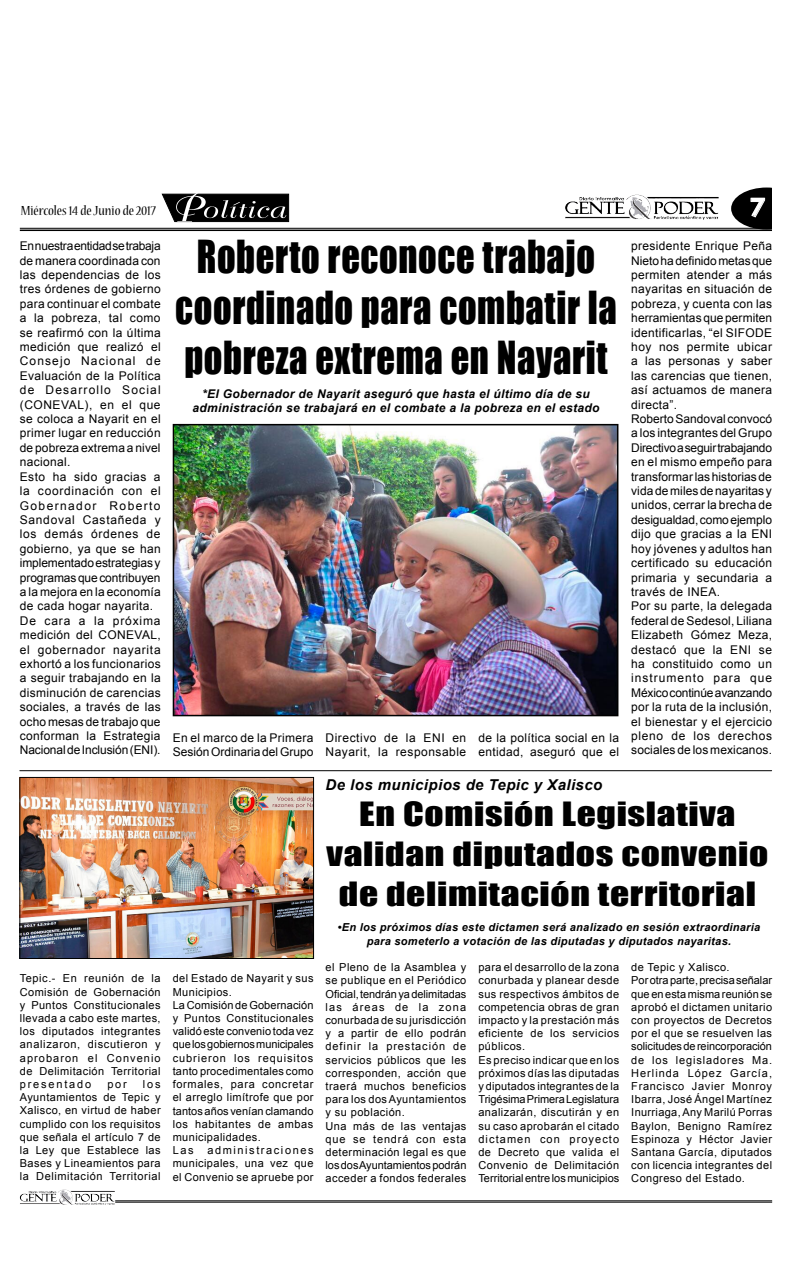
<style>
.page{position:relative;width:792px;height:1276px;background:#fff}
.page>*{position:absolute;margin:0;border:0;box-sizing:border-box;transform-origin:0 0}
.t1{font:41.8px/50.7px "Impact";letter-spacing:.02em;color:#000;text-align:center;scale:.87 1}
.t2{font:30.7px/40px "Impact";letter-spacing:.02em;color:#000;text-align:center;scale:1.22 1}
.t3{font:700 25.2px "Century Gothic";color:#fff;scale:1.14 1}
.t4{font:italic 700 15px "Arial";letter-spacing:.03em;color:#000}
.t5{font:condensed 14.6px "Nueva Std";color:#000;scale:1.1 1}
.t6{font:12px/14.4px "Arial";letter-spacing:.03em;color:#000}
.t7{font:italic 700 12px/14.4px "Arial";letter-spacing:.03em;color:#000;text-align:center}
.t8{font:12px/14.4px "Arial";color:#000}
.t9{font:11px/13.2px "Arial";letter-spacing:.04em;color:#000}
.t10{font:italic 700 11px/13.2px "Arial";letter-spacing:.03em;color:#000;text-align:center}
</style>
<div class="page">
<svg style="left:731px;top:187px;width:41px;height:41px"></svg>
<hr style="left:20px;top:228px;width:752px;height:1px;background:#000">
<hr style="left:20px;top:229px;width:752px;height:2px;background:#000">
<img style="left:626px;top:195px;width:24px;height:20px">
<hr style="left:115px;top:1200px;width:657px;height:1px;background:#000">
<hr style="left:115px;top:1201px;width:657px;height:1px;background:#000">
<img style="left:58px;top:1189px;width:14px;height:13px">
<svg style="left:161px;top:193px;width:129px;height:30px;background:#3e3e3e"></svg>
<hr style="left:20px;top:770px;width:752px;height:1px;background:#000">
<img style="left:176px;top:427px;width:439px;height:286px">
<div style="left:173px;top:424px;width:445px;height:292px;border:2px solid #000"></div>
<img style="left:21px;top:779px;width:291px;height:178px">
<div style="left:19px;top:777px;width:295px;height:182px;border:1px solid #000"></div>
<h3 class="t5" style="left:21px;top:204px;width:124px">Miércoles 14 de Junio de 2017</h3>
<h3 class="t3" style="left:749px;top:188px;width:16px">7</h3>
<h1 class="t1" style="left:175px;top:230px;width:509px">Roberto reconoce trabajo coordinado para combatir la pobreza extrema en Nayarit</h1>
<p class="t6" style="left:631px;top:239px;width:142px">presidente Enrique Peña<br>Nieto ha definido metas que permiten atender a más nayaritas en situación de pobreza, y cuenta con las herramientas que permiten identificarlas, “el SIFODE hoy nos permite ubicar a las personas y saber las carencias que tienen, así actuamos de manera directa”.<br>Roberto Sandoval convocó a los integrantes del Grupo<br>Directivo a seguir trabajando en el mismo empeño para transformar las historias de vida de miles de nayaritas y unidos, cerrar la brecha de desigualdad, como ejemplo dijo que gracias a la ENI hoy jóvenes y adultos han certificado su educación primaria y secundaria a través de INEA.<br>Por su parte, la delegada federal de Sedesol, Liliana<br>Elizabeth Gómez Meza, destacó que la ENI se ha constituido como un instrumento para que<br>México continúe avanzando por la ruta de la inclusión, el bienestar y el ejercicio pleno de los derechos sociales de los mexicanos.</p>
<p class="t6" style="left:20px;top:239px;width:142px">En nuestra entidad se trabaja de manera coordinada con las dependencias de los tres órdenes de gobierno para continuar el combate a la pobreza, tal como se reafirmó con la última medición que realizó el<br>Consejo Nacional de<br>Evaluación de la Política de Desarrollo Social (CONEVAL), en el que se coloca a Nayarit en el primer lugar en reducción de pobreza extrema a nivel nacional.<br>Esto ha sido gracias a la coordinación con el<br>Gobernador Roberto<br>Sandoval Castañeda y los demás órdenes de gobierno, ya que se han implementado estrategias y programas que contribuyen a la mejora en la economía de cada hogar nayarita.<br>De cara a la próxima medición del CONEVAL, el gobernador nayarita exhortó a los funcionarios a seguir trabajando en la disminución de carencias sociales, a través de las ocho mesas de trabajo que conforman la Estrategia<br>Nacional de Inclusión (ENI).</p>
<p class="t7" style="left:193px;top:386px;width:408px">*El Gobernador de Nayarit aseguró que hasta el último día de su administración se trabajará en el combate a la pobreza en el estado</p>
<p class="t8" style="left:173px;top:730px;width:142px">En el marco de la Primera<br>Sesión Ordinaria del Grupo</p>
<p class="t6" style="left:326px;top:730px;width:142px">Directivo de la ENI en<br>Nayarit, la responsable</p>
<p class="t6" style="left:478px;top:730px;width:142px">de la política social en la entidad, aseguró que el</p>
<h3 class="t4" style="left:326px;top:774px;width:278px">De los municipios de Tepic y Xalisco</h3>
<h2 class="t2" style="left:327px;top:793px;width:363px">En Comisión Legislativa validan diputados convenio de delimitación territorial</h2>
<p class="t9" style="left:20px;top:972px;width:142px;text-align:justify">Tepic.- En reunión de la Comisión de Gobernación y Puntos Constitucionales llevada a cabo este martes, los diputados integrantes analizaron, discutieron y aprobaron el Convenio de Delimitación Territorial presentado</p>
<p class="t9" style="left:20px;top:1077px;width:142px;text-align:justify;text-indent:123px">los Ayuntamientos de Tepic y Xalisco, en virtud de haber cumplido con los requisitos que señala el artículo 7 de la Ley que Establece las Bases y Lineamientos para la Delimitación Territorial</p>
<p class="t9" style="left:107px;top:1077px;width:21px">por</p>
<p class="t9" style="left:173px;top:972px;width:142px">del Estado de Nayarit y sus<br>Municipios.<br>La Comisión de Gobernación y Puntos Constitucionales validó este convenio toda vez que los gobiernos municipales cubrieron los requisitos tanto procedimentales como formales, para concretar el arreglo limítrofe que por tantos años venían clamando los habitantes de ambas municipalidades.<br>Las</p>
<p class="t9" style="left:173px;top:1143px;width:142px;text-align:justify;text-indent:35px">administraciones municipales, una vez que el Convenio se apruebe por</p>
<p class="t10" style="left:338px;top:921px;width:424px">•En los próximos días este dictamen será analizado en sesión extraordinaria para someterlo a votación de las diputadas y diputados nayaritas.</p>
<p class="t9" style="left:326px;top:960px;width:142px">el Pleno de la Asamblea y se publique en el Periódico<br>Oficial, tendrán ya delimitadas las áreas de la zona conurbada de su jurisdicción y a partir de ello podrán definir la prestación de servicios públicos que les corresponden, acción que traerá muchos beneficios para los dos Ayuntamientos y su población.<br>Una más de las ventajas que se tendrá con esta determinación legal es que los dos Ayuntamientos podrán acceder a fondos federales</p>
<p class="t9" style="left:478px;top:960px;width:142px">para el desarrollo de la zona conurbada y planear desde sus respectivos ámbitos de competencia obras de gran impacto y la prestación más eficiente de los servicios públicos.<br>Es preciso indicar que en los próximos días las diputadas y diputados integrantes de la<br>Trigésima Primera Legislatura analizarán, discutirán y en su caso aprobarán el citado dictamen con proyecto de Decreto que valida el<br>Convenio de Delimitación<br>Territorial entre los municipios</p>
<p class="t9" style="left:631px;top:960px;width:142px">de Tepic y Xalisco.<br>Por otra parte, precisa señalar que en esta misma reunión se aprobó el dictamen unitario con proyectos de Decretos por el que se resuelven las solicitudes de reincorporación de los legisladores Ma.<br>Herlinda López García,<br>Francisco Javier Monroy<br>Ibarra, José Ángel Martínez<br>Inurriaga, Any Marilú Porras<br>Baylon, Benigno Ramírez<br>Espinoza y Héctor Javier<br>Santana García, diputados con licencia integrantes del<br>Congreso del Estado.</p>
</div>
